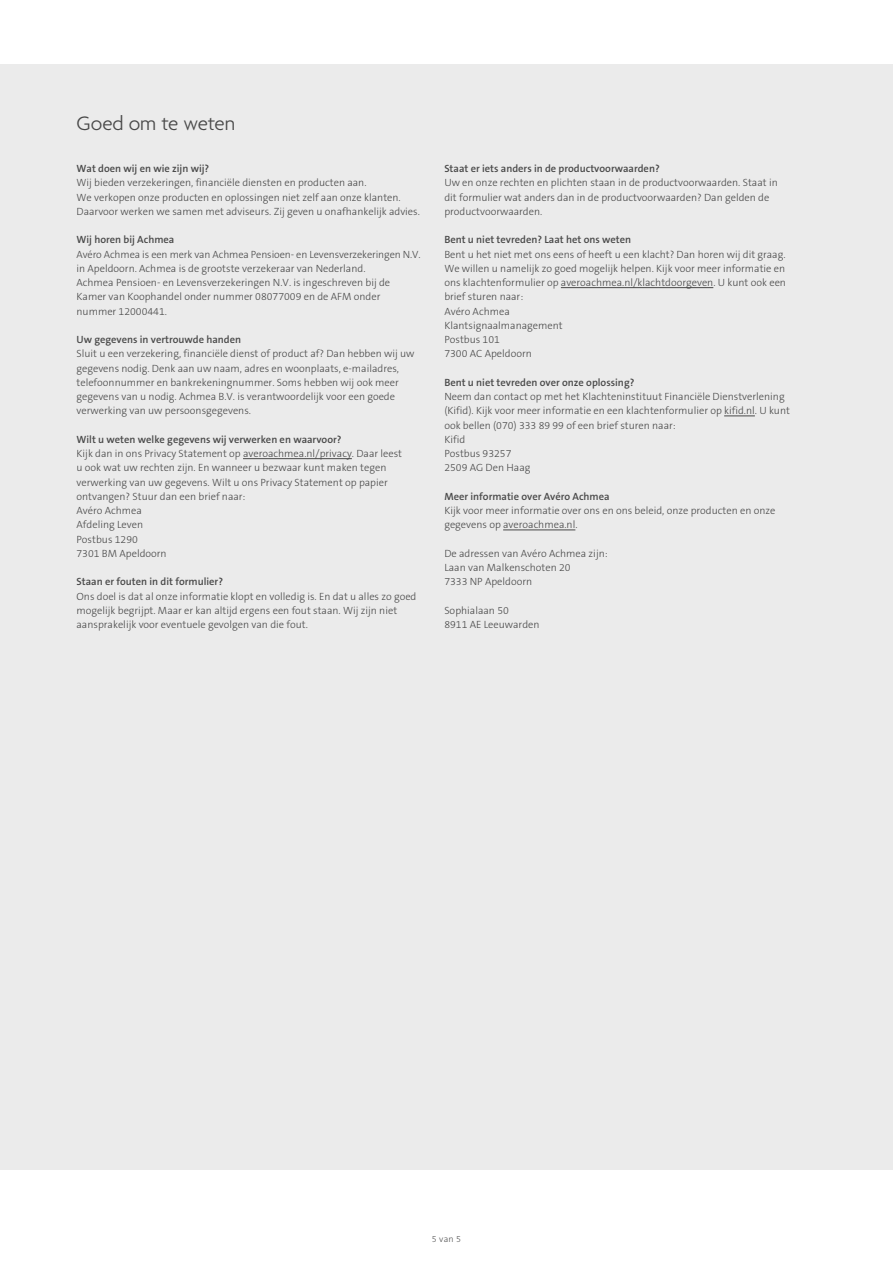
<style>
.page{position:relative;width:893px;height:1263px;background:#fff}
.page>*{position:absolute;margin:0;border:0;box-sizing:border-box;transform-origin:0 0}
.t1{font:300 21px "Agenda";color:#484848}
.t2{font:300 10.5px/14.2px "The Sans B3";color:#484848}
.t3{font:600 10.5px "The Sans B6";color:#484848}
.t4{font:300 9px "The Sans B3";color:#555}
</style>
<div class="page">
<div style="left:0;top:64px;width:893px;height:1105px;background:#ebebeb"></div>
<hr style="left:243px;top:458px;width:109px;height:1px;background:#484848">
<hr style="left:561px;top:287px;width:152px;height:1px;background:#484848">
<hr style="left:724px;top:416px;width:31px;height:1px;background:#484848">
<hr style="left:503px;top:530px;width:72px;height:1px;background:#484848">
<h1 class="t1" style="left:77px;top:112px;width:160px">Goed om te weten</h1>
<p class="t3" style="left:77px;top:163px;width:134px">Wat doen wij en wie zijn wij?</p>
<p class="t2" style="left:77px;top:176px;width:345px">Wij bieden verzekeringen, financiële diensten en producten aan.<br>We verkopen onze producten en oplossingen niet zelf aan onze klanten.<br>Daarvoor werken we samen met adviseurs. Zij geven u onafhankelijk advies.</p>
<p class="t3" style="left:77px;top:234px;width:99px">Wij horen bij Achmea</p>
<p class="t2" style="left:77px;top:248px;width:346px">Avéro Achmea is een merk van Achmea Pensioen- en Levensverzekeringen N.V. in Apeldoorn. Achmea is de grootste verzekeraar van Nederland.<br>Achmea Pensioen- en Levensverzekeringen N.V. is ingeschreven bij de Kamer van Koophandel onder nummer 08077009 en de AFM onder nummer 12000441.</p>
<p class="t3" style="left:77px;top:334px;width:166px">Uw gegevens in vertrouwde handen</p>
<p class="t2" style="left:77px;top:347px;width:340px">Sluit u een verzekering, financiële dienst of product af? Dan hebben wij uw gegevens nodig. Denk aan uw naam, adres en woonplaats, e-mailadres, telefoonnummer en bankrekeningnummer. Soms hebben wij ook meer gegevens van u nodig. Achmea B.V. is verantwoordelijk voor een goede verwerking van uw persoonsgegevens.</p>
<p class="t3" style="left:77px;top:434px;width:266px">Wilt u weten welke gegevens wij verwerken en waarvoor?</p>
<p class="t2" style="left:77px;top:447px;width:327px">Kijk dan in ons Privacy Statement op averoachmea.nl/privacy. Daar leest u ook wat uw rechten zijn. En wanneer u bezwaar kunt maken tegen verwerking van uw gegevens. Wilt u ons Privacy Statement op papier ontvangen? Stuur dan een brief naar:<br>Avéro Achmea<br>Afdeling Leven<br>Postbus 1290<br>7301 BM Apeldoorn</p>
<p class="t3" style="left:77px;top:576px;width:148px">Staan er fouten in dit formulier?</p>
<p class="t2" style="left:77px;top:590px;width:341px">Ons doel is dat al onze informatie klopt en volledig is. En dat u alles zo goed mogelijk begrijpt. Maar er kan altijd ergens een fout staan. Wij zijn niet aansprakelijk voor eventuele gevolgen van die fout.</p>
<p class="t3" style="left:444px;top:163px;width:217px">Staat er iets anders in de productvoorwaarden?</p>
<p class="t2" style="left:444px;top:176px;width:335px">Uw en onze rechten en plichten staan in de productvoorwaarden. Staat in dit formulier wat anders dan in de productvoorwaarden? Dan gelden de productvoorwaarden.</p>
<p class="t3" style="left:444px;top:234px;width:188px">Bent u niet tevreden? Laat het ons weten</p>
<p class="t2" style="left:444px;top:248px;width:343px">Bent u het niet met ons eens of heeft u een klacht? Dan horen wij dit graag.<br>We willen u namelijk zo goed mogelijk helpen. Kijk voor meer informatie en ons klachtenformulier op averoachmea.nl/klachtdoorgeven. U kunt ook een brief sturen naar:<br>Avéro Achmea<br>Klantsignaalmanagement<br>Postbus 101<br>7300 AC Apeldoorn</p>
<p class="t3" style="left:444px;top:377px;width:192px">Bent u niet tevreden over onze oplossing?</p>
<p class="t2" style="left:444px;top:390px;width:347px">Neem dan contact op met het Klachteninstituut Financiële Dienstverlening (Kifid). Kijk voor meer informatie en een klachtenformulier op kifid.nl. U kunt ook bellen (070) 333 89 99 of een brief sturen naar:<br>Kifid<br>Postbus 93257<br>2509 AG Den Haag</p>
<p class="t3" style="left:444px;top:491px;width:167px">Meer informatie over Avéro Achmea</p>
<p class="t2" style="left:444px;top:504px;width:333px">Kijk voor meer informatie over ons en ons beleid, onze producten en onze gegevens op averoachmea.nl.</p>
<p class="t2" style="left:444px;top:547px;width:165px">De adressen van Avéro Achmea zijn:<br>Laan van Malkenschoten 20<br>7333 NP Apeldoorn</p>
<p class="t2" style="left:444px;top:604px;width:97px">Sophialaan 50<br>8911 AE Leeuwarden</p>
<p class="t4" style="left:432px;top:1234px;width:31px">5 van 5</p>
</div>
